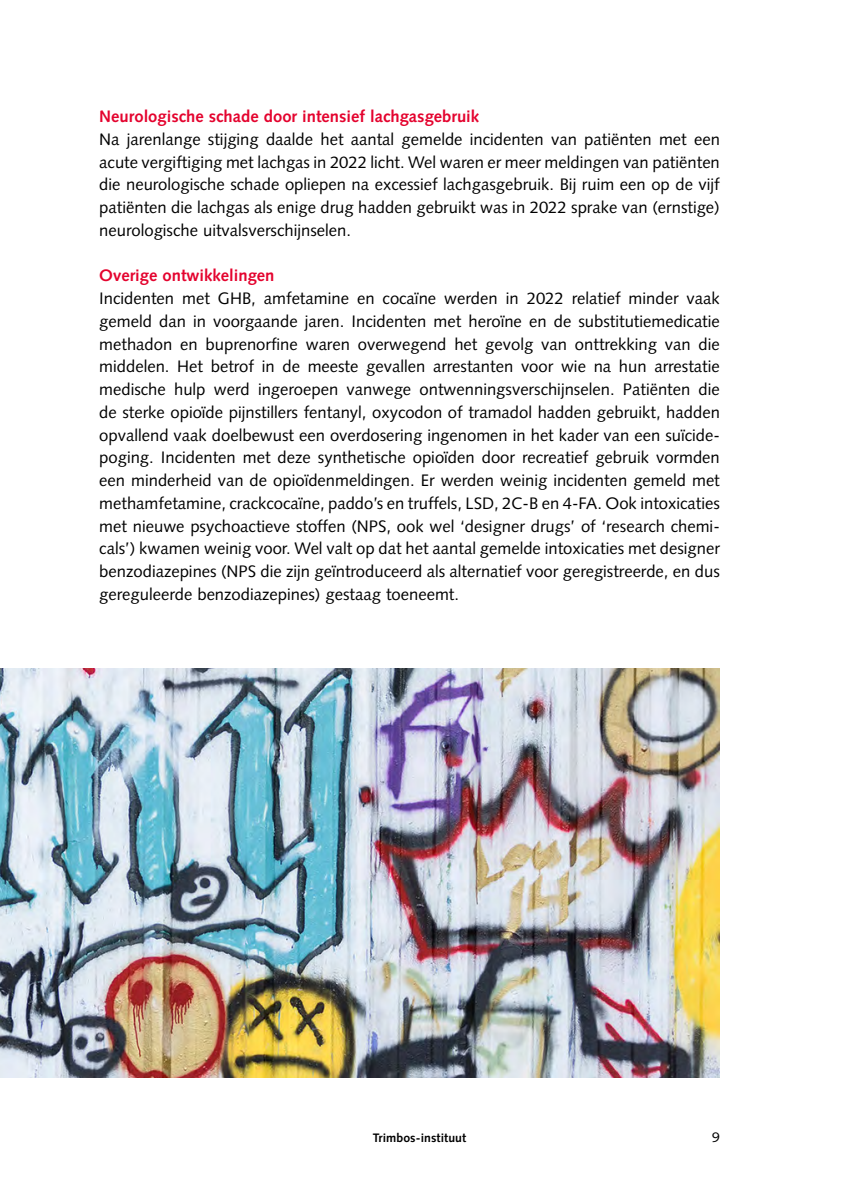
<style>
.page{position:relative;width:844px;height:1191px;background:#fff}
.page>*{position:absolute;margin:0;border:0;box-sizing:border-box;transform-origin:0 0}
.t1{font:16.62px/22.8px "Syntax LT Std";color:#000;text-align:justify}
.t2{font:700 16.62px "Syntax LT Std";color:#e4032e}
.t3{font:14px "Syntax LT Std";color:#000}
.t4{font:700 12.25px "Syntax";letter-spacing:.005em;color:#000}
</style>
<div class="page">
<img style="left:0;top:668px;width:719px;height:409px">
<p class="t2" style="left:99px;top:107px;width:381px">Neurologische schade door intensief lachgasgebruik</p>
<p class="t1" style="left:99px;top:128px;width:622px">Na jarenlange stijging daalde het aantal gemelde incidenten van patiënten met een acute vergiftiging met lachgas in 2022 licht. Wel waren er meer meldingen van patiënten die neurologische schade opliepen na excessief lachgasgebruik. Bij ruim een op de vijf patiënten die lachgas als enige drug hadden gebruikt was in 2022 sprake van (ernstige) neurologische uitvalsverschijnselen.</p>
<p class="t2" style="left:99px;top:266px;width:177px">Overige ontwikkelingen</p>
<p class="t1" style="left:99px;top:287px;width:622px;text-align:left">Incidenten met GHB, amfetamine en cocaïne werden in 2022 relatief minder vaak gemeld dan in voorgaande jaren. Incidenten met heroïne en de substitutiemedicatie methadon en buprenorfine waren overwegend het gevolg van onttrekking van die middelen. Het betrof in de meeste gevallen arrestanten voor wie na hun arrestatie medische hulp werd ingeroepen vanwege ontwenningsverschijnselen. Patiënten die de sterke opioïde pijnstillers fentanyl, oxycodon of tramadol hadden gebruikt, hadden opvallend vaak doelbewust een overdosering ingenomen in het kader van een suïcide&shy;poging. Incidenten met deze synthetische opioïden door recreatief gebruik vormden een minderheid van de opioïdenmeldingen. Er werden weinig incidenten gemeld met methamfetamine, crackcocaïne, paddo’s en truffels, LSD, 2C-B en 4-FA. Ook intoxicaties met nieuwe psychoactieve stoffen (NPS, ook wel ‘designer drugs’ of ‘research chemi&shy;cals’) kwamen weinig voor. Wel valt op dat het aantal gemelde intoxicaties met designer benzodiazepines (NPS die zijn geïntroduceerd als alternatief voor geregistreerde, en dus gereguleerde benzodiazepines) gestaag toeneemt.</p>
<p class="t4" style="left:372px;top:1131px;width:95px">Trimbos-instituut</p>
<p class="t3" style="left:712px;top:1129px;width:9px">9</p>
</div>
